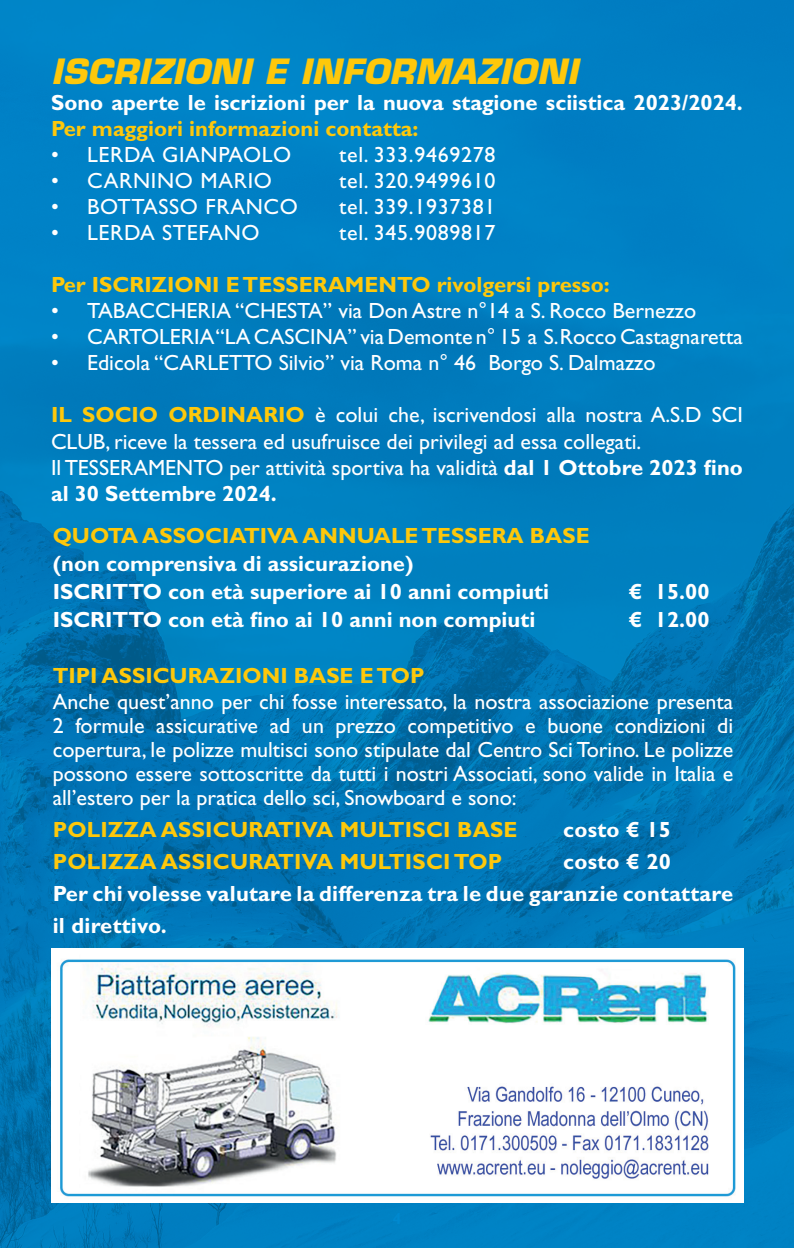
<style>
.page{position:relative;width:794px;height:1248px;background:#fff}
.page>*{position:absolute;margin:0;border:0;box-sizing:border-box;transform-origin:0 0}
.t1{font:italic 700 34px "Eurostile";letter-spacing:.01em;color:#fec80b}
.t2{font:22px/24px "Gill Sans Std";color:#fff}
.t3{font:700 22px/32px "Gill Sans Std";color:#fff}
.t4{font:700 22px "Gill Sans Std";color:#fec80b}
.t5{font:22px "Gill Sans Std";letter-spacing:.03em;color:#fff}
.s1{font-weight:700;color:#fec80b}
.s2{font-weight:700}
</style>
<div class="page">
<img style="left:0;top:0;width:794px;height:1247px">
<img style="left:54px;top:950px;width:688px;height:250px">
<h1 class="t1" style="left:51px;top:51px;width:528px">ISCRIZIONI E INFORMAZIONI</h1>
<p class="t3" style="left:51px;top:87px;width:693px">Sono aperte le iscrizioni per la nuova stagione sciistica 2023/2024.</p>
<p class="t4" style="left:51px;top:116px;width:369px">Per maggiori informazioni contatta:</p>
<p class="t5" style="left:51px;top:142px;width:242px">• LERDA GIANPAOLO</p>
<p class="t5" style="left:339px;top:142px;width:158px">tel. 333.9469278</p>
<p class="t5" style="left:51px;top:168px;width:222px">• CARNINO MARIO</p>
<p class="t5" style="left:339px;top:168px;width:158px">tel. 320.9499610</p>
<p class="t5" style="left:51px;top:194px;width:248px">• BOTTASSO FRANCO</p>
<p class="t5" style="left:339px;top:194px;width:158px">tel. 339.1937381</p>
<p class="t5" style="left:51px;top:220px;width:210px">• LERDA STEFANO</p>
<p class="t5" style="left:339px;top:220px;width:158px">tel. 345.9089817</p>
<p class="t4" style="left:51px;top:272px;width:560px">Per ISCRIZIONI E TESSERAMENTO rivolgersi presso:</p>
<p class="t2" style="left:51px;top:299px;width:646px">• TABACCHERIA “CHESTA” via Don Astre n°14 a S. Rocco Bernezzo</p>
<p class="t2" style="left:51px;top:325px;width:693px">• CARTOLERIA “LA CASCINA” via Demonte n° 15 a S.Rocco Castagnaretta</p>
<p class="t2" style="left:51px;top:351px;width:606px">• Edicola “CARLETTO Silvio” via Roma n° 46 Borgo S. Dalmazzo</p>
<p class="t2" style="left:51px;top:402px;width:693px;line-height:26px"><span class="s1">IL SOCIO ORDINARIO</span> è colui che, iscrivendosi alla nostra A.S.D SCI CLUB, riceve la tessera ed usufruisce dei privilegi ad essa collegati.<br>Il TESSERAMENTO per attività sportiva ha validità <span class="s2">dal 1 Ottobre 2023 fino al 30 Settembre 2024.</span></p>
<p class="t4" style="left:53px;top:522px;width:538px">QUOTA ASSOCIATIVA ANNUALE TESSERA BASE</p>
<p class="t3" style="left:53px;top:549px;width:498px;line-height:28px">(non comprensiva di assicurazione)<br>ISCRITTO con età superiore ai 10 anni compiuti</p>
<p class="t3" style="left:629px;top:575px;width:82px">€ 15.00</p>
<p class="t3" style="left:53px;top:603px;width:484px">ISCRITTO con età fino ai 10 anni non compiuti</p>
<p class="t3" style="left:629px;top:603px;width:82px">€ 12.00</p>
<p class="t4" style="left:53px;top:662px;width:373px">TIPI ASSICURAZIONI BASE E TOP</p>
<p class="t2" style="left:53px;top:689px;width:682px;text-align:justify">Anche quest’anno per chi fosse interessato, la nostra associazione presenta 2 formule assicurative ad un prezzo competitivo e buone condizioni di copertura, le polizze multisci sono stipulate dal Centro Sci Torino. Le polizze possono essere sottoscritte da tutti i nostri Associati, sono valide in Italia e all’estero per la pratica dello sci, Snowboard e sono:</p>
<p class="t4" style="left:53px;top:816px;width:466px">POLIZZA ASSICURATIVA MULTISCI BASE</p>
<p class="t3" style="left:563px;top:813px;width:109px">costo € 15</p>
<p class="t4" style="left:53px;top:848px;width:451px">POLIZZA ASSICURATIVA MULTISCI TOP</p>
<p class="t3" style="left:53px;top:845px;width:682px;text-indent:510px">costo € 20<br>Per chi volesse valutare la differenza tra le due garanzie contattare il direttivo.</p>
</div>
